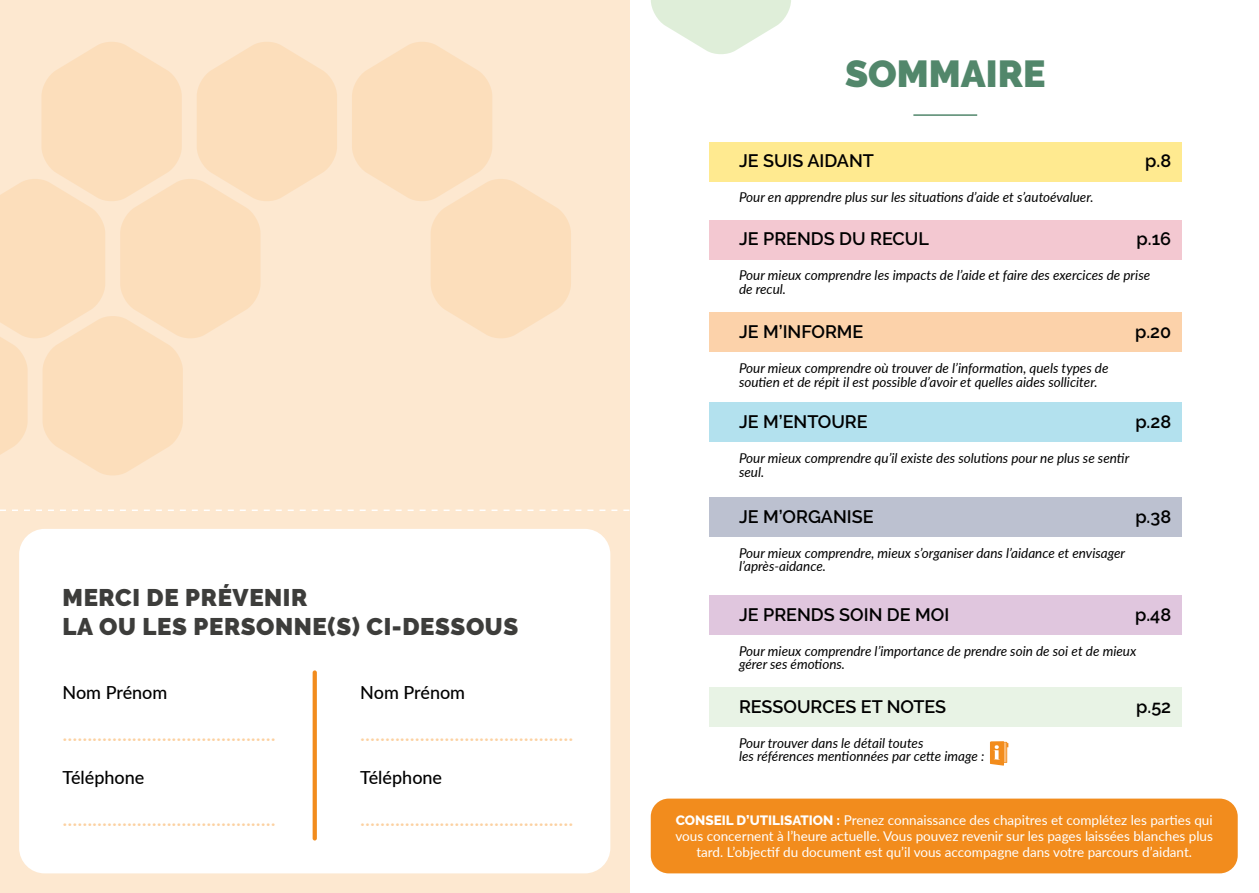
<style>
.page{position:relative;width:1259px;height:893px;background:#fff}
.page>*{position:absolute;margin:0;border:0;box-sizing:border-box;transform-origin:0 0}
.t1{font:900 37.5px "Raleway";color:#52876b}
.t2{font:900 24px "Raleway";letter-spacing:.025em;color:#3d3d3b}
.t3{font:500 21px "Lato";color:#fcd1a1}
.t4{font:600 18px "Raleway";color:#000}
.t5{font:500 18px "Lato";color:#000}
.t6{font:italic 13.5px/13.5px "Lato";color:#000}
.t7{font:13.5px/16.2px "Lato";color:#fff;text-align:center}
.s1{font-family:"Raleway";font-weight:800}
</style>
<div class="page">
<div style="left:651px;top:799px;width:586px;height:74px;background:#f28c1d;border-radius:18px"></div>
<div style="left:0;top:0;width:629px;height:893px;background:#fde8d0"></div>
<svg style="left:0;top:509px;width:629px;height:2px"></svg>
<div style="left:19px;top:529px;width:591px;height:344px;background:#fff;border-radius:26px"></div>
<svg style="left:313px;top:670px;width:4px;height:170px"></svg>
<div style="left:709px;top:142px;width:472px;height:39px;background:#ffea90"></div>
<div style="left:709px;top:220px;width:472px;height:39px;background:#f3c8d1"></div>
<div style="left:709px;top:313px;width:472px;height:39px;background:#fcd2aa"></div>
<div style="left:709px;top:403px;width:472px;height:39px;background:#b3e1ee"></div>
<div style="left:709px;top:497px;width:472px;height:40px;background:#bcc1d0"></div>
<div style="left:709px;top:595px;width:472px;height:40px;background:#e0c6de"></div>
<div style="left:709px;top:687px;width:472px;height:40px;background:#e8f3e5"></div>
<hr style="left:913px;top:114px;width:64px;height:2px;background:#52876b">
<svg style="left:651px;top:0;width:140px;height:54px"></svg>
<svg style="left:0;top:42px;width:337px;height:433px"></svg>
<svg style="left:352px;top:42px;width:219px;height:296px"></svg>
<svg style="left:990px;top:741px;width:18px;height:25px"></svg>
<p class="t2" style="left:63px;top:584px;width:246px">MERCI DE PRÉVENIR</p>
<p class="t2" style="left:63px;top:612px;width:457px">LA OU LES PERSONNE(S) CI-DESSOUS</p>
<p class="t5" style="left:63px;top:679px;width:106px">Nom Prénom</p>
<p class="t3" style="left:63px;top:719px;width:215px">...........................................</p>
<p class="t5" style="left:63px;top:764px;width:83px">Téléphone</p>
<p class="t3" style="left:63px;top:804px;width:215px">...........................................</p>
<p class="t5" style="left:360px;top:679px;width:106px">Nom Prénom</p>
<p class="t3" style="left:360px;top:719px;width:215px">...........................................</p>
<p class="t5" style="left:360px;top:764px;width:83px">Téléphone</p>
<p class="t3" style="left:360px;top:804px;width:215px">...........................................</p>
<p class="t1" style="left:845px;top:52px;width:202px">SOMMAIRE</p>
<p class="t4" style="left:739px;top:151px;width:136px">JE SUIS AIDANT</p>
<p class="t6" style="left:739px;top:190px;width:356px">Pour en apprendre plus sur les situations d’aide et s’autoévaluer.</p>
<p class="t4" style="left:739px;top:229px;width:191px">JE PRENDS DU RECUL</p>
<p class="t4" style="left:1145px;top:151px;width:27px">p.8</p>
<p class="t4" style="left:1136px;top:229px;width:36px">p.16</p>
<p class="t6" style="left:739px;top:268px;width:413px">Pour mieux comprendre les impacts de l’aide et faire des exercices de prise de recul.</p>
<p class="t4" style="left:739px;top:321px;width:126px">JE M’INFORME</p>
<p class="t6" style="left:739px;top:361px;width:371px">Pour mieux comprendre où trouver de l’information, quels types de soutien et de répit il est possible d’avoir et quelles aides solliciter.</p>
<p class="t4" style="left:739px;top:411px;width:130px">JE M’ENTOURE</p>
<p class="t4" style="left:1135px;top:321px;width:38px">p.20</p>
<p class="t4" style="left:1135px;top:411px;width:37px">p.28</p>
<p class="t6" style="left:739px;top:451px;width:392px">Pour mieux comprendre qu’il existe des solutions pour ne plus se sentir seul.</p>
<p class="t4" style="left:739px;top:506px;width:136px">JE M’ORGANISE</p>
<p class="t6" style="left:739px;top:546px;width:388px">Pour mieux comprendre, mieux s’organiser dans l’aidance et envisager l’après-aidance.</p>
<p class="t4" style="left:1135px;top:506px;width:37px">p.38</p>
<p class="t4" style="left:739px;top:604px;width:212px">JE PRENDS SOIN DE MOI</p>
<p class="t4" style="left:1135px;top:604px;width:38px">p.48</p>
<p class="t6" style="left:739px;top:644px;width:399px">Pour mieux comprendre l’importance de prendre soin de soi et de mieux gérer ses émotions.</p>
<p class="t4" style="left:739px;top:696px;width:209px">RESSOURCES ET NOTES</p>
<p class="t6" style="left:739px;top:736px;width:247px">Pour trouver dans le détail toutes<br>les références mentionnées par cette image :</p>
<p class="t4" style="left:1136px;top:696px;width:36px">p.52</p>
<p class="t7" style="left:675px;top:811px;width:539px"><span class="s1">CONSEIL D’UTILISATION :</span> Prenez connaissance des chapitres et complétez les parties qui vous concernent à l’heure actuelle. Vous pouvez revenir sur les pages laissées blanches plus tard. L’objectif du document est qu’il vous accompagne dans votre parcours d’aidant.</p>
</div>
